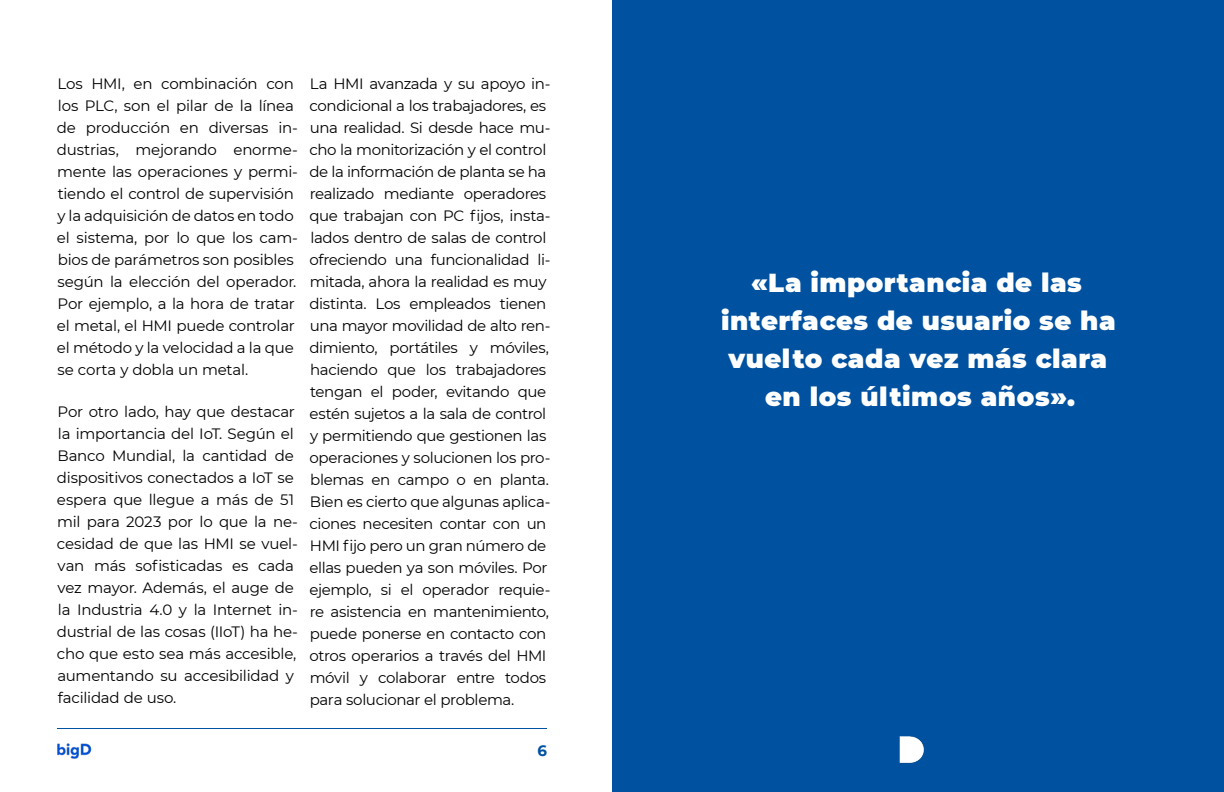
<style>
.page{position:relative;width:1224px;height:792px;background:#fff}
.page>*{position:absolute;margin:0;border:0;box-sizing:border-box;transform-origin:0 0}
.t1{font:900 26px/38px "Montserrat";letter-spacing:.02em;color:#fff;text-align:center}
.t2{font:15px/22px "Montserrat";letter-spacing:-.02em;color:#000}
.t3{font:700 15px "Montserrat";color:#0051a0}
</style>
<div class="page">
<hr style="left:57px;top:728px;width:490px;height:1px;background:#0051a0">
<img style="left:57px;top:743px;width:35px;height:16px">
<div style="left:612px;top:0;width:612px;height:792px;background:#0051a0"></div>
<img style="left:899px;top:736px;width:25px;height:28px">
<p class="t2" style="left:57px;top:72px;width:242px">Los HMI, en combinación con los PLC, son el pilar de la línea de producción en diversas in&shy;dustrias, mejorando enorme&shy;mente las operaciones y permi&shy;tiendo el control de supervisión y la adquisición de datos en todo el sistema, por lo que los cam&shy;bios de parámetros son posibles según la elección del operador.<br>Por ejemplo, a la hora de tratar el metal, el HMI puede controlar el método y la velocidad a la que se corta y dobla un metal.</p>
<p class="t2" style="left:57px;top:400px;width:242px">Por otro lado, hay que destacar la importancia del IoT. Según el<br>Banco Mundial, la cantidad de dispositivos conectados a IoT se espera que llegue a más de 51 mil para 2023 por lo que la ne&shy;cesidad de que las HMI se vuel&shy;van más sofisticadas es cada vez mayor. Además, el auge de la Industria 4.0 y la Internet in&shy;dustrial de las cosas (IIoT) ha he&shy;cho que esto sea más accesible, aumentando su accesibilidad y facilidad de uso.</p>
<p class="t2" style="left:309px;top:72px;width:242px">La HMI avanzada y su apoyo in&shy;condicional a los trabajadores, es una realidad. Si desde hace mu&shy;cho la monitorización y el control de la información de planta se ha realizado mediante operadores que trabajan con PC fijos, insta&shy;lados dentro de salas de control ofreciendo una funcionalidad li&shy;mitada, ahora la realidad es muy distinta. Los empleados tienen una mayor movilidad de alto ren&shy;dimiento, portátiles y móviles, haciendo que los trabajadores tengan el poder, evitando que estén sujetos a la sala de control y permitiendo que gestionen las operaciones y solucionen los pro&shy;blemas en campo o en planta.<br>Bien es cierto que algunas aplica&shy;ciones necesiten contar con un<br>HMI fijo pero un gran número de ellas pueden ya son móviles. Por ejemplo, si el operador requie&shy;re asistencia en mantenimiento, puede ponerse en contacto con otros operarios a través del HMI móvil y colaborar entre todos para solucionar el problema.</p>
<p class="t3" style="left:537px;top:740px;width:11px">6</p>
<h1 class="t1" style="left:721px;top:262px;width:396px">«La importancia de las interfaces de usuario se ha vuelto cada vez más clara en los últimos años».</h1>
</div>
